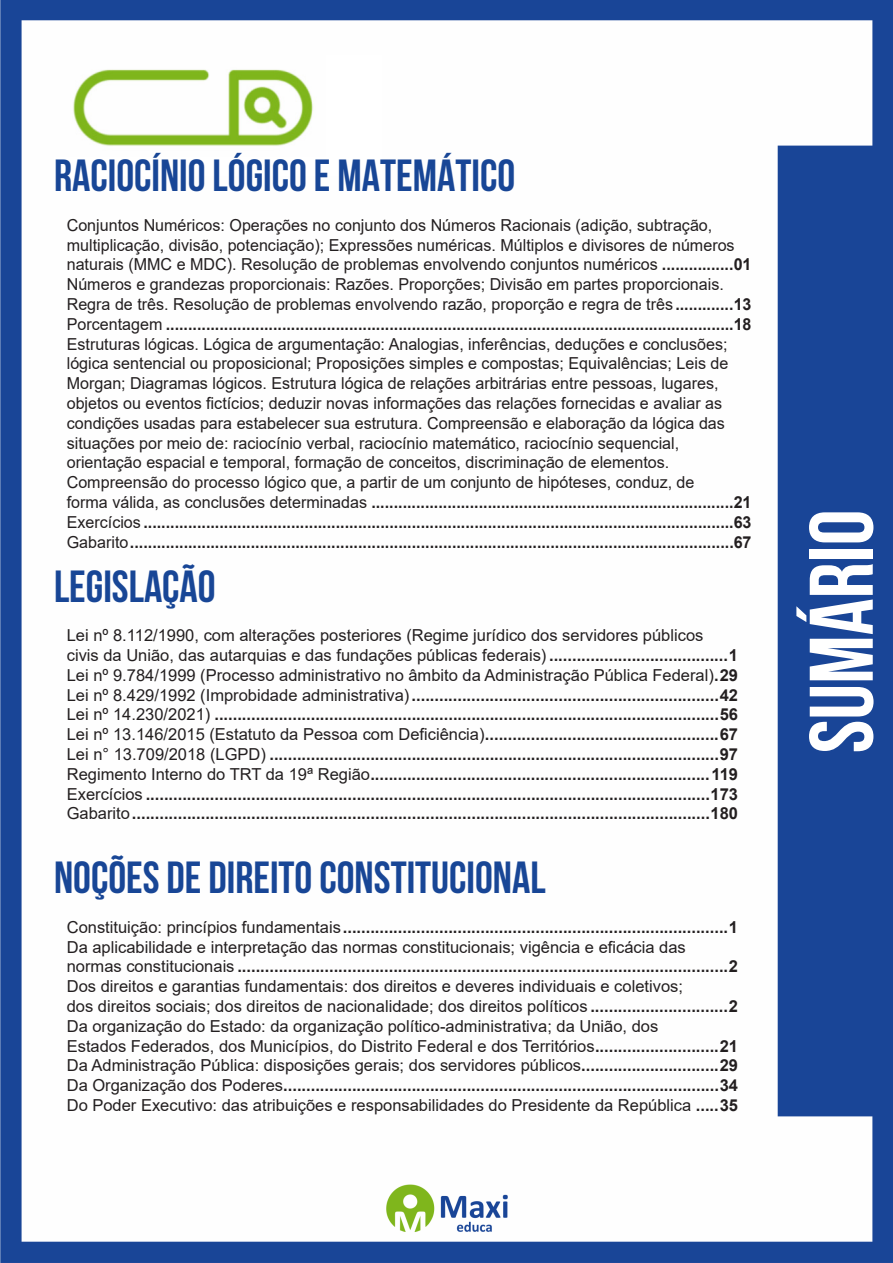
<style>
.page{position:relative;width:893px;height:1263px;background:#fff}
.page>*{position:absolute;margin:0;border:0;box-sizing:border-box;transform-origin:0 0}
.t1{font:700 90px "Bebas Neue";color:#fff}
.TABULAÇÃO_BOLD{font:700 45px "Bebas Neue";color:#184696}
.Tabulação{font:700 16.5px "Arial";color:#231f20}
.TABULAÇÃO_BOLD-2{font:16.5px "Arial";color:#231f20}
.Tabulação-2{font:16.5px "Arial";color:#231f20}
.TABULAÇÃO_BOLD-3{font:700 16.5px "Arial";color:#231f20}
.s1{font-weight:700}
.s2{font-weight:400}
</style>
<div class="page">
<img style="left:0;top:0;width:893px;height:1263px">
<div style="left:55px;top:55px;width:327px;height:121px;background:#fff"></div>
<img style="left:54px;top:54px;width:271px;height:102px">
<p class="TABULAÇÃO_BOLD" style="left:54px;top:151px;width:463px">RACIOCÍNIO LÓGICO E MATEMÁTICO</p>
<p class="TABULAÇÃO_BOLD-2" style="left:67px;top:214px;width:647px">Conjuntos Numéricos: Operações no conjunto dos Números Racionais (adição, subtração,</p>
<p class="TABULAÇÃO_BOLD-2" style="left:67px;top:233px;width:669px">multiplicação, divisão, potenciação); Expressões numéricas. Múltiplos e divisores de números</p>
<p class="TABULAÇÃO_BOLD-2" style="left:67px;top:253px;width:686px">naturais (MMC e MDC). Resolução de problemas envolvendo conjuntos numéricos <span class="s1">................01</span></p>
<p class="TABULAÇÃO_BOLD-2" style="left:67px;top:273px;width:659px">Números e grandezas proporcionais: Razões. Proporções; Divisão em partes proporcionais.</p>
<p class="TABULAÇÃO_BOLD-2" style="left:67px;top:293px;width:686px">Regra de três. Resolução de problemas envolvendo razão, proporção e regra de três <span class="s1">.............13</span></p>
<p class="TABULAÇÃO_BOLD-3" style="left:67px;top:312px;width:686px"><span class="s2">Porcentagem</span> ...............................................................................................................................18</p>
<p class="TABULAÇÃO_BOLD-2" style="left:67px;top:332px;width:662px">Estruturas lógicas. Lógica de argumentação: Analogias, inferências, deduções e conclusões;</p>
<p class="TABULAÇÃO_BOLD-2" style="left:67px;top:352px;width:663px">lógica sentencial ou proposicional; Proposições simples e compostas; Equivalências; Leis de</p>
<p class="TABULAÇÃO_BOLD-2" style="left:67px;top:372px;width:653px">Morgan; Diagramas lógicos. Estrutura lógica de relações arbitrárias entre pessoas, lugares,</p>
<p class="TABULAÇÃO_BOLD-2" style="left:67px;top:392px;width:657px">objetos ou eventos fictícios; deduzir novas informações das relações fornecidas e avaliar as</p>
<p class="TABULAÇÃO_BOLD-2" style="left:67px;top:412px;width:660px">condições usadas para estabelecer sua estrutura. Compreensão e elaboração da lógica das</p>
<p class="TABULAÇÃO_BOLD-2" style="left:67px;top:431px;width:614px">situações por meio de: raciocínio verbal, raciocínio matemático, raciocínio sequencial,</p>
<p class="TABULAÇÃO_BOLD-2" style="left:67px;top:451px;width:604px">orientação espacial e temporal, formação de conceitos, discriminação de elementos.</p>
<p class="TABULAÇÃO_BOLD-2" style="left:67px;top:471px;width:629px">Compreensão do processo lógico que, a partir de um conjunto de hipóteses, conduz, de</p>
<p class="TABULAÇÃO_BOLD-3" style="left:67px;top:490px;width:686px"><span class="s2">forma válida, as conclusões determinadas</span> .................................................................................21</p>
<p class="TABULAÇÃO_BOLD-3" style="left:67px;top:510px;width:686px"><span class="s2">Exercícios</span> ....................................................................................................................................63</p>
<p class="TABULAÇÃO_BOLD-3" style="left:67px;top:530px;width:686px"><span class="s2">Gabarito</span>.......................................................................................................................................67</p>
<p class="TABULAÇÃO_BOLD" style="left:54px;top:561px;width:163px">LEGISLAÇÃO</p>
<p class="Tabulação-2" style="left:67px;top:624px;width:638px">Lei nº 8.112/1990, com alterações posteriores (Regime jurídico dos servidores públicos</p>
<p class="Tabulação-2" style="left:67px;top:644px;width:673px">civis da União, das autarquias e das fundações públicas federais) <span class="s1">.......................................1</span></p>
<p class="Tabulação-2" style="left:67px;top:664px;width:673px">Lei nº 9.784/1999 (Processo administrativo no âmbito da Administração Pública Federal)<span class="s1">.29</span></p>
<p class="Tabulação" style="left:67px;top:683px;width:673px"><span class="s2">Lei nº 8.429/1992 (Improbidade administrativa)</span>...................................................................42</p>
<p class="Tabulação" style="left:67px;top:703px;width:673px"><span class="s2">Lei nº 14.230/2021)</span> ..............................................................................................................56</p>
<p class="Tabulação" style="left:67px;top:723px;width:673px"><span class="s2">Lei nº 13.146/2015 (Estatuto da Pessoa com Deficiência)</span>...................................................67</p>
<p class="Tabulação" style="left:67px;top:742px;width:673px"><span class="s2">Lei n° 13.709/2018 (LGPD)</span> ..................................................................................................97</p>
<p class="Tabulação" style="left:67px;top:762px;width:673px"><span class="s2">Regimento Interno do TRT da 19ª Região</span>..........................................................................119</p>
<p class="Tabulação" style="left:67px;top:782px;width:673px"><span class="s2">Exercícios</span> ...........................................................................................................................173</p>
<p class="Tabulação" style="left:67px;top:802px;width:673px"><span class="s2">Gabarito</span>..............................................................................................................................180</p>
<p class="TABULAÇÃO_BOLD" style="left:54px;top:853px;width:493px">NOÇÕES DE DIREITO CONSTITUCIONAL</p>
<p class="Tabulação" style="left:67px;top:915px;width:673px"><span class="s2">Constituição: princípios fundamentais</span>....................................................................................1</p>
<p class="Tabulação-2" style="left:67px;top:935px;width:621px">Da aplicabilidade e interpretação das normas constitucionais; vigência e eficácia das</p>
<p class="Tabulação" style="left:67px;top:955px;width:673px"><span class="s2">normas constitucionais</span> ...........................................................................................................2</p>
<p class="Tabulação-2" style="left:67px;top:975px;width:618px">Dos direitos e garantias fundamentais: dos direitos e deveres individuais e coletivos;</p>
<p class="Tabulação-2" style="left:67px;top:995px;width:673px">dos direitos sociais; dos direitos de nacionalidade; dos direitos políticos <span class="s1">..............................2</span></p>
<p class="Tabulação-2" style="left:67px;top:1015px;width:593px">Da organização do Estado: da organização político-administrativa; da União, dos</p>
<p class="Tabulação-2" style="left:67px;top:1034px;width:673px">Estados Federados, dos Municípios, do Distrito Federal e dos Territórios<span class="s1">...........................21</span></p>
<p class="Tabulação-2" style="left:67px;top:1054px;width:673px">Da Administração Pública: disposições gerais; dos servidores públicos<span class="s1">..............................29</span></p>
<p class="Tabulação" style="left:67px;top:1074px;width:673px"><span class="s2">Da Organização dos Poderes</span>...............................................................................................34</p>
<p class="Tabulação-2" style="left:67px;top:1094px;width:673px">Do Poder Executivo: das atribuições e responsabilidades do Presidente da República <span class="s1">.....35</span></p>
<h1 class="t1" style="left:792px;top:753px;width:245px;rotate:-90deg">SUMÁRIO</h1>
</div>
